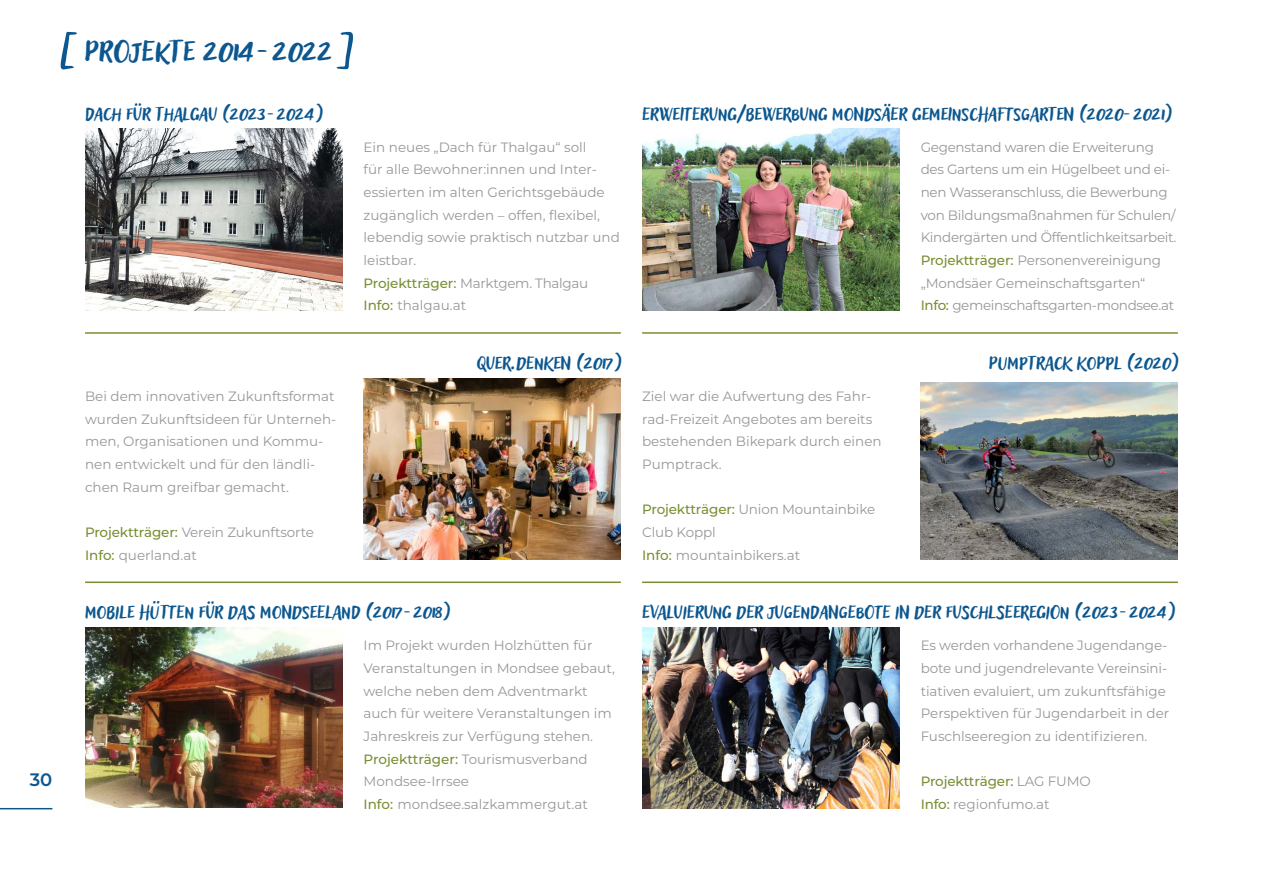
<style>
.page{position:relative;width:1263px;height:893px;background:#fff}
.page>*{position:absolute;margin:0;border:0;box-sizing:border-box;transform-origin:0 0}
.t1{font:39px "Adlery Pro Blockletter Blocklet";color:#0c578f}
.t2{font:24px "Adlery Pro Blockletter Blocklet";color:#0c578f}
.t3{font:600 18px "Montserrat";color:#0c578f}
.t4{font:13.5px/22.6px "Montserrat";color:#95979a}
.t5{font:13.5px/22.6px "Montserrat";letter-spacing:-.02em;color:#95979a}
.s1{font-weight:500;color:#798f34}
</style>
<div class="page">
<hr style="left:0;top:808px;width:52px;height:1px;background:#0c578f">
<img style="left:85px;top:628px;width:257px;height:180px">
<img style="left:85px;top:129px;width:257px;height:181px">
<hr style="left:85px;top:332px;width:536px;height:2px;background:#798f34">
<img style="left:364px;top:378px;width:257px;height:182px">
<hr style="left:85px;top:581px;width:536px;height:2px;background:#798f34">
<hr style="left:642px;top:332px;width:536px;height:2px;background:#798f34">
<img style="left:642px;top:129px;width:257px;height:181px">
<img style="left:921px;top:383px;width:257px;height:177px">
<svg style="left:61px;top:32px;width:16px;height:37px"></svg>
<svg style="left:337px;top:32px;width:16px;height:37px"></svg>
<img style="left:642px;top:628px;width:257px;height:181px">
<hr style="left:642px;top:581px;width:536px;height:2px;background:#798f34">
<h3 class="t3" style="left:30px;top:767px;width:24px">30</h3>
<h1 class="t1" style="left:84px;top:24px;width:30px">PROJEKTE</h1>
<h1 class="t1" style="left:202px;top:24px;width:131px">2014-2022</h1>
<h2 class="t2" style="left:85px;top:97px;width:89px">DACH FÜR THALGAU</h2>
<h2 class="t2" style="left:222px;top:97px;width:102px">(2023-2024)</h2>
<h2 class="t2" style="left:642px;top:97px;width:18px">ERWEITERUNG</h2>
<h2 class="t2" style="left:737px;top:97px;width:28px">/BEWERBUNG</h2>
<h2 class="t2" style="left:832px;top:97px;width:22px">MONDSÄER</h2>
<h2 class="t2" style="left:912px;top:97px;width:19px">GEMEINSCHAFTSGARTEN</h2>
<h2 class="t2" style="left:1079px;top:97px;width:94px">(2020-2021)</h2>
<p class="t4" style="left:364px;top:135px;width:258px">Ein neues „Dach für Thalgau“ soll<br>für alle Bewohner:innen und Inter&shy;essierten im alten Gerichtsgebäude zugänglich werden – offen, flexibel, lebendig sowie praktisch nutzbar und leistbar.<br><span class="s1">Projektträger:</span> Marktgem. Thalgau<br><span class="s1">Info:</span> thalgau.at</p>
<p class="t5" style="left:921px;top:135px;width:257px">Gegenstand waren die Erweiterung des Gartens um ein Hügelbeet und ei&shy;nen Wasseranschluss, die Bewerbung von Bildungsmaßnahmen für Schulen/ Kindergärten und Öffentlichkeitsarbeit.<br><span class="s1">Projektträger:</span> Personenvereinigung „Mondsäer Gemeinschaftsgarten“ <span class="s1">Info:</span> gemeinschaftsgarten-mondsee.at</p>
<h2 class="t2" style="left:477px;top:346px;width:50px">QUER.DENKEN</h2>
<h2 class="t2" style="left:576px;top:346px;width:47px">(2017)</h2>
<h2 class="t2" style="left:989px;top:347px;width:49px">PUM PTRACK</h2>
<h2 class="t2" style="left:1077px;top:347px;width:103px">KOP PL (2020)</h2>
<p class="t4" style="left:85px;top:384px;width:253px">Bei dem innovativen Zukunftsformat wurden Zukunftsideen für Unterneh&shy;men, Organisationen und Kommu&shy;nen entwickelt und für den ländli&shy;chen Raum greifbar gemacht.</p>
<p class="t4" style="left:85px;top:520px;width:230px"><span class="s1">Projektträger:</span> Verein Zukunftsorte<br><span class="s1">Info:</span> querland.at</p>
<p class="t4" style="left:642px;top:384px;width:241px">Ziel war die Aufwertung des Fahr&shy;rad-Freizeit Angebotes am bereits bestehenden Bikepark durch einen<br>Pumptrack.</p>
<p class="t4" style="left:642px;top:498px;width:235px"><span class="s1">Projektträger:</span> Union Mountainbike<br>Club Koppl<br><span class="s1">Info:</span> mountainbikers.at</p>
<h2 class="t2" style="left:85px;top:595px;width:21px">MOBILE</h2>
<h2 class="t2" style="left:139px;top:595px;width:21px">HÜTTEN</h2>
<h2 class="t2" style="left:199px;top:595px;width:83px">FÜR DAS MONDSEELAND</h2>
<h2 class="t2" style="left:365px;top:595px;width:86px">(2017-2018)</h2>
<h2 class="t2" style="left:642px;top:595px;width:25px">EVALUIERUNG</h2>
<h2 class="t2" style="left:736px;top:595px;width:42px">DER JUGENDANGEBOTE</h2>
<h2 class="t2" style="left:895px;top:595px;width:67px">IN DER FUSCHLSEEREGION</h2>
<h2 class="t2" style="left:1074px;top:595px;width:102px">(2023-2024)</h2>
<p class="t4" style="left:364px;top:634px;width:253px">Im Projekt wurden Holzhütten für<br>Veranstaltungen in Mondsee gebaut, welche neben dem Adventmarkt auch für weitere Veranstaltungen im<br>Jahreskreis zur Verfügung stehen.<br><span class="s1">Projektträger:</span> Tourismusverband<br>Mondsee-Irrsee<br><span class="s1">Info:</span> mondsee.salzkammergut.at</p>
<p class="t4" style="left:921px;top:634px;width:250px">Es werden vorhandene Jugendange&shy;bote und jugendrelevante Vereinsini&shy;tiativen evaluiert, um zukunftsfähige Perspektiven für Jugendarbeit in der Fuschlseeregion zu identifizieren.</p>
<p class="t4" style="left:921px;top:770px;width:172px"><span class="s1">Projektträger:</span> LAG FUMO<br><span class="s1">Info:</span> regionfumo.at</p>
</div>
